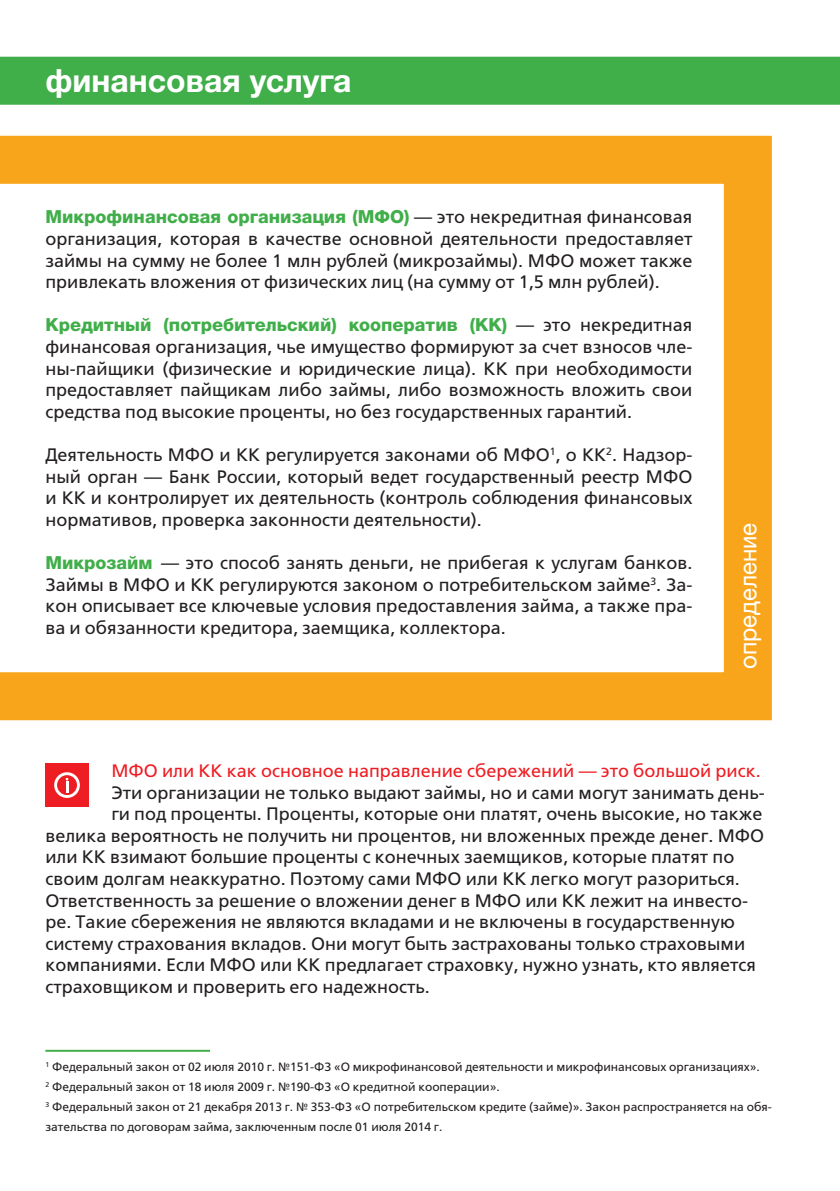
<style>
.page{position:relative;width:840px;height:1191px;background:#fff}
.page>*{position:absolute;margin:0;border:0;box-sizing:border-box;transform-origin:0 0}
.t1{font:700 32px "Helvetica Neue LTW1 G";color:#fff}
.t2{font:24px "Helvetica Neue LTW1 G";color:#fff}
.BODY{font:18px/21.6px "Free Set C";color:#231f20;text-align:justify}
.VINOS_BODY{font:18px/21.6px "Free Set C";color:#231f20}
.VINOS_ZAG{font:18px "Free Set C";color:#ee1d23}
.SNOSKA{font:12px/20px "Free Set C";color:#231f20}
.s1{font-family:"Helvetica Neue LTW1 G";font-weight:800;color:#40ae49}
</style>
<div class="page">
<div style="left:0;top:57px;width:839px;height:48px;background:#40ae49"></div>
<svg style="left:0;top:136px;width:771px;height:584px"></svg>
<hr style="left:45px;top:1049px;width:165px;height:2px;background:#40ae49">
<div style="left:45px;top:763px;width:44px;height:43px;background:#ee1d23"></div>
<svg style="left:54px;top:772px;width:26px;height:26px"></svg>
<p class="t1" style="left:45px;top:61px;width:307px">финансовая услуга</p>
<p class="BODY" style="left:45px;top:206px;width:648px"><span class="s1">Микрофинансовая организация (МФО)</span> — это некредитная финансовая организация, которая в качестве основной деятельности предоставляет займы на сумму не более 1 млн рублей (микрозаймы). МФО может также привлекать вложения от физических лиц (на сумму от 1,5 млн рублей).</p>
<p class="BODY" style="left:45px;top:314px;width:648px"><span class="s1">Кредитный (потребительский) кооператив (КК)</span> — это некредитная финансовая организация, чье имущество формируют за счет взносов чле&shy;ны-пайщики (физические и юридические лица). КК при необходимости предоставляет пайщикам либо займы, либо возможность вложить свои средства под высокие проценты, но без государственных гарантий.</p>
<p class="BODY" style="left:45px;top:444px;width:648px">Деятельность МФО и КК регулируется законами об МФО<sup>1</sup>, о КК<sup>2</sup>. Надзор&shy;ный орган — Банк России, который ведет государственный реестр МФО и КК и контролирует их деятельность (контроль соблюдения финансовых нормативов, проверка законности деятельности).</p>
<p class="BODY" style="left:45px;top:552px;width:648px"><span class="s1">Микрозайм</span> — это способ занять деньги, не прибегая к услугам банков.<br>Займы в МФО и КК регулируются законом о потребительском займе<sup>3</sup>. За&shy;кон описывает все ключевые условия предоставления займа, а также пра&shy;ва и обязанности кредитора, заемщика, коллектора.</p>
<p class="t2" style="left:732px;top:669px;width:148px;rotate:-90deg">определение</p>
<p class="VINOS_ZAG" style="left:111px;top:761px;width:650px">МФО или КК как основное направление сбережений — это большой риск.</p>
<p class="VINOS_BODY" style="left:111px;top:781px;width:654px">Эти организации не только выдают займы, но и сами могут занимать день-</p>
<p class="VINOS_BODY" style="left:111px;top:803px;width:652px">ги под проценты. Проценты, которые они платят, очень высокие, но также</p>
<p class="VINOS_BODY" style="left:45px;top:825px;width:720px">велика вероятность не получить ни процентов, ни вложенных прежде денег. МФО</p>
<p class="VINOS_BODY" style="left:45px;top:846px;width:690px">или КК взимают большие проценты с конечных заемщиков, которые платят по</p>
<p class="VINOS_BODY" style="left:45px;top:868px;width:695px">своим долгам неаккуратно. Поэтому сами МФО или КК легко могут разориться.</p>
<p class="VINOS_BODY" style="left:45px;top:889px;width:711px">Ответственность за решение о вложении денег в МФО или КК лежит на инвесто&shy;ре. Такие сбережения не являются вкладами и не включены в государственную систему страхования вкладов. Они могут быть застрахованы только страховыми компаниями. Если МФО или КК предлагает страховку, нужно узнать, кто является страховщиком и проверить его надежность.</p>
<p class="SNOSKA" style="left:45px;top:1056px;width:715px"><sup>1</sup> Федеральный закон от 02 июля 2010 г. №151-ФЗ «О микрофинансовой деятельности и микрофинансовых организациях».</p>
<p class="SNOSKA" style="left:45px;top:1076px;width:455px"><sup>2</sup> Федеральный закон от 18 июля 2009 г. №190-ФЗ «О кредитной кооперации».</p>
<p class="SNOSKA" style="left:45px;top:1096px;width:727px"><sup>3</sup> Федеральный закон от 21 декабря 2013 г. № 353-ФЗ «О потребительском кредите (займе)». Закон распространяется на обя&shy;зательства по договорам займа, заключенным после 01 июля 2014 г.</p>
</div>
